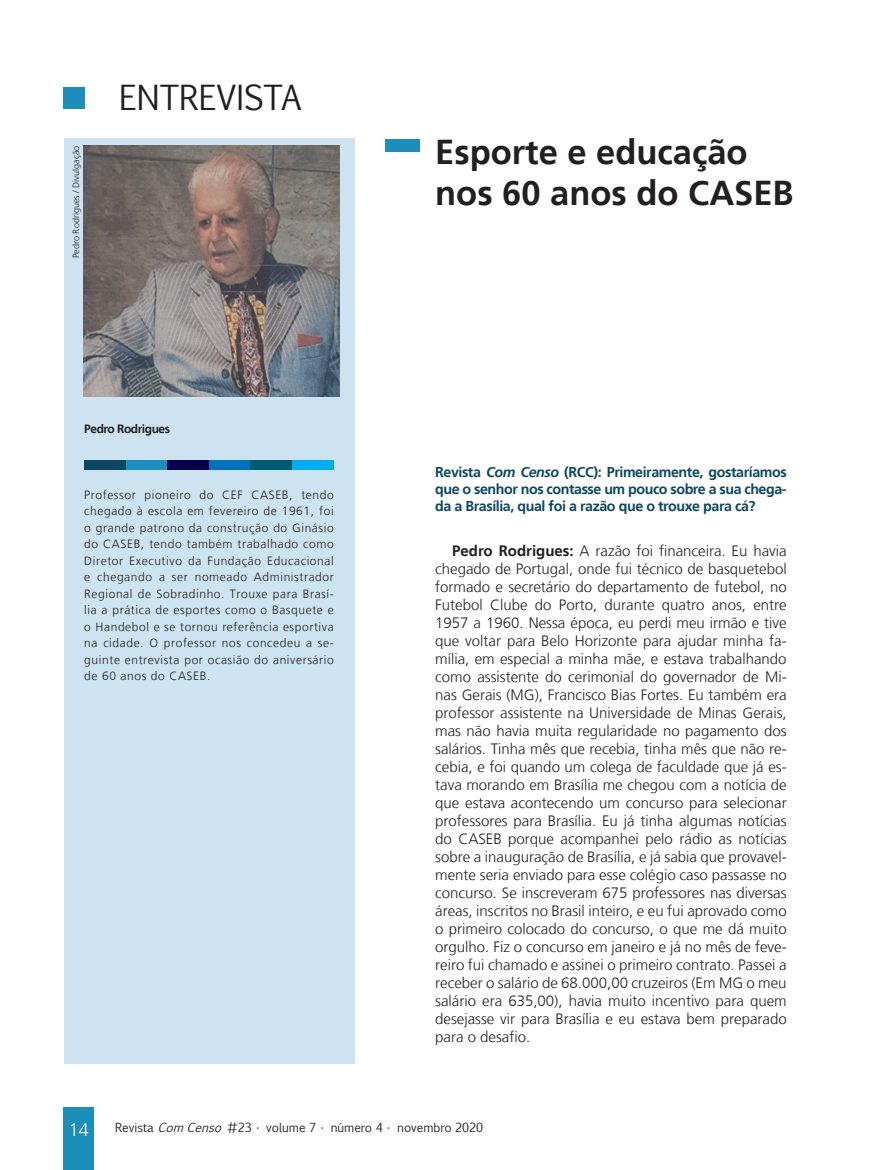
<style>
.page{position:relative;width:893px;height:1170px;background:#fff}
.page>*{position:absolute;margin:0;border:0;box-sizing:border-box;transform-origin:0 0}
.Título_40{font:700 34.5px/40.5px "Frutiger LT";color:#231f20}
.t1{font:33px "Euphemia CAS";color:#231f20}
.t2{font:300 18px "Frutiger LT";color:#fff}
.Miolo__10{font:300 15px/18px "Frutiger LT";color:#231f20;text-align:justify}
.Pergunta_Entrevista{font:700 14.25px/17.2px "Frutiger LT";letter-spacing:-.03em;color:#0d4861;text-align:justify}
.Legendas{font:300 12px/16.5px "Frutiger LT";letter-spacing:.05em;color:#231f20;text-align:justify}
.t3{font:12px "Euphemia CAS";color:#231f20}
.Legendas-2{font:700 12px "Frutiger LT";letter-spacing:-.04em;color:#231f20}
.Gráficos{font:300 9px "Frutiger LT";color:#231f20}
.s1{font-style:italic}
.s2{font-weight:700}
</style>
<div class="page">
<div style="left:64px;top:1107px;width:30px;height:62px;background:#1c8eb9"></div>
<div style="left:64px;top:87px;width:21px;height:21px;background:#1c8eb9"></div>
<div style="left:386px;top:139px;width:34px;height:12px;background:#1c8eb9"></div>
<div style="left:64px;top:138px;width:290px;height:925px;background:#cde3f1"></div>
<div style="left:84px;top:460px;width:42px;height:9px;background:#0d4861"></div>
<div style="left:126px;top:460px;width:41px;height:9px;background:#1c8eb9"></div>
<div style="left:167px;top:460px;width:42px;height:9px;background:#08014c"></div>
<div style="left:209px;top:460px;width:42px;height:9px;background:#0072bc"></div>
<div style="left:251px;top:460px;width:41px;height:9px;background:#005a71"></div>
<div style="left:292px;top:460px;width:42px;height:9px;background:#00aeef"></div>
<img style="left:83px;top:146px;width:256px;height:250px">
<p class="Gráficos" style="left:71px;top:258px;width:114px;rotate:-90deg">Pedro Rodrigues / Divulgação</p>
<p class="t1" style="left:119px;top:74px;width:184px">ENTREVISTA</p>
<p class="Legendas-2" style="left:84px;top:421px;width:87px">Pedro Rodrigues</p>
<p class="Legendas" style="left:84px;top:486px;width:251px">Professor pioneiro do CEF CASEB, tendo chegado à escola em fevereiro de 1961, foi o grande patrono da construção do Ginásio do CASEB, tendo também trabalhado como Diretor Executivo da Fundação Educacional e chegando a ser nomeado Administrador Regional de Sobradinho. Trouxe para Brasí&shy;lia a prática de esportes como o Basquete e o Handebol e se tornou referência esportiva na cidade. O professor nos concedeu a se&shy;guinte entrevista por ocasião do aniversário de 60 anos do CASEB.</p>
<p class="Título_40" style="left:435px;top:132px;width:360px">Esporte e educação nos 60 anos do CASEB</p>
<p class="Pergunta_Entrevista" style="left:435px;top:463px;width:353px">Revista <span class="s1">Com Censo</span> (RCC): Primeiramente, gostaríamos que o senhor nos contasse um pouco sobre a sua chega&shy;da a Brasília, qual foi a razão que o trouxe para cá?</p>
<p class="Miolo__10" style="left:435px;top:542px;width:353px;text-indent:17px"><span class="s2">Pedro Rodrigues:</span> A razão foi financeira. Eu havia chegado de Portugal, onde fui técnico de basquetebol formado e secretário do departamento de futebol, no Futebol Clube do Porto, durante quatro anos, entre 1957 a 1960. Nessa época, eu perdi meu irmão e tive que voltar para Belo Horizonte para ajudar minha fa&shy;mília, em especial a minha mãe, e estava trabalhando como assistente do cerimonial do governador de Mi&shy;nas Gerais (MG), Francisco Bias Fortes. Eu também era professor assistente na Universidade de Minas Gerais, mas não havia muita regularidade no pagamento dos salários. Tinha mês que recebia, tinha mês que não re&shy;cebia, e foi quando um colega de faculdade que já es&shy;tava morando em Brasília me chegou com a notícia de que estava acontecendo um concurso para selecionar professores para Brasília. Eu já tinha algumas notícias do CASEB porque acompanhei pelo rádio as notícias sobre a inauguração de Brasília, e já sabia que provavel&shy;mente seria enviado para esse colégio caso passasse no concurso. Se inscreveram 675 professores nas diversas áreas, inscritos no Brasil inteiro, e eu fui aprovado como o primeiro colocado do concurso, o que me dá muito orgulho. Fiz o concurso em janeiro e já no mês de feve&shy;reiro fui chamado e assinei o primeiro contrato. Passei a receber o salário de 68.000,00 cruzeiros (Em MG o meu salário era 635,00), havia muito incentivo para quem desejasse vir para Brasília e eu estava bem preparado para o desafio.</p>
<p class="t2" style="left:69px;top:1119px;width:22px">14</p>
<p class="t3" style="left:115px;top:1119px;width:370px">Revista <span class="s1">ComCenso</span> #23 • volume 7 • número 4 • novembro 2020</p>
</div>
